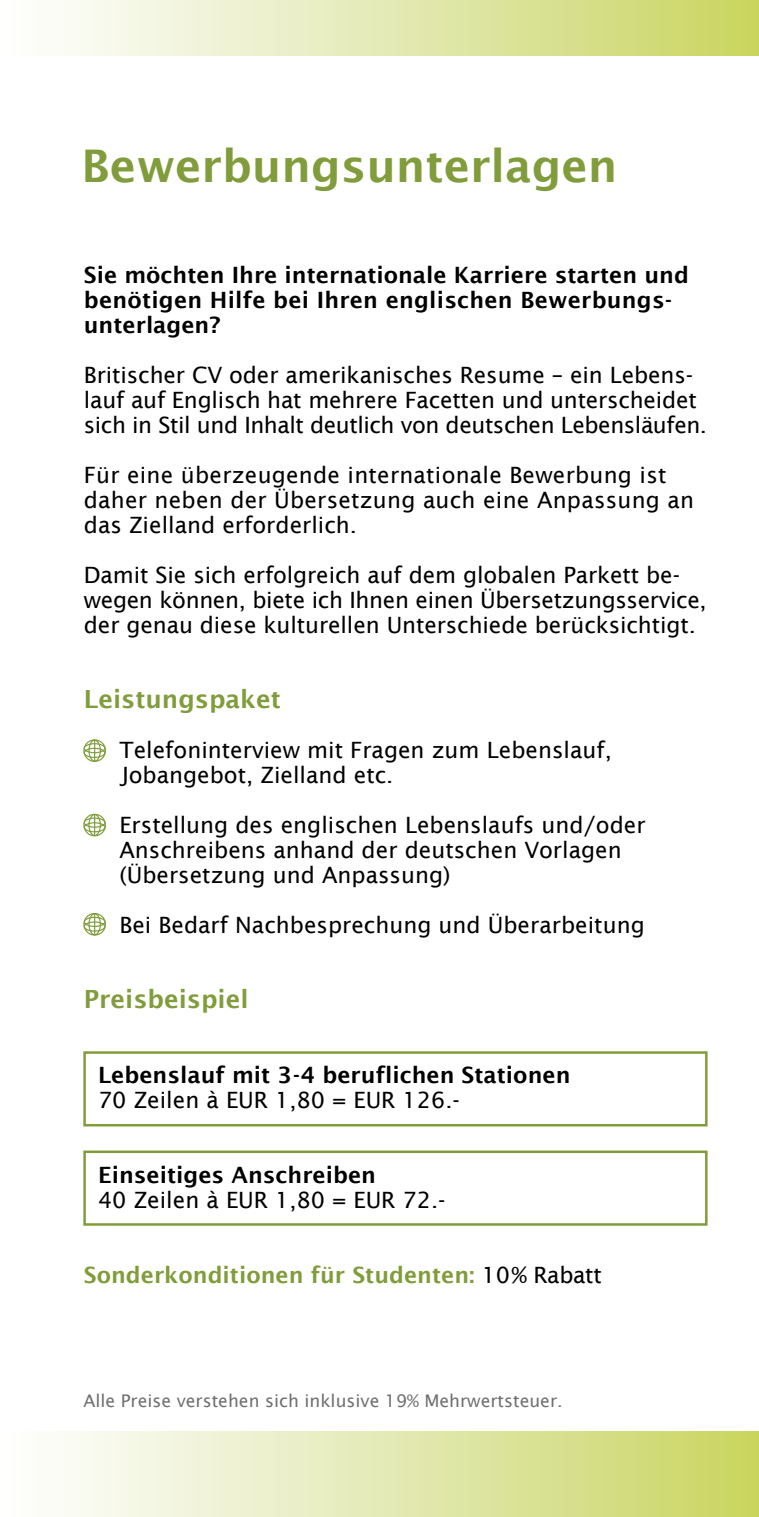
<style>
.page{position:relative;width:759px;height:1517px;background:#fff}
.page>*{position:absolute;margin:0;border:0;box-sizing:border-box;transform-origin:0 0}
.t1{font:600 45px "Lucida Sans";color:#809c3b}
.t2{font:600 25px "Lucida Sans";color:#809c3b}
.t3{font:22.5px/25px "Lucida Sans";color:#000}
.t4{font:600 22.5px/25px "Lucida Sans";color:#000}
.t5{font:600 22.5px "Lucida Sans";color:#809c3b}
.t6{font:17.5px "Lucida Sans";color:#6f7071}
.s1{font-weight:400;color:#000}
</style>
<div class="page">
<div style="left:0;top:0;width:758px;height:56px;background:linear-gradient(to right,#fff,#c9d563)"></div>
<div style="left:0;top:1431px;width:758px;height:85px;background:linear-gradient(to right,#fff,#c9d563)"></div>
<svg style="left:83px;top:739px;width:23px;height:23px"></svg>
<svg style="left:83px;top:813px;width:23px;height:24px"></svg>
<svg style="left:83px;top:913px;width:23px;height:23px"></svg>
<div style="left:83px;top:1150px;width:624px;height:75px;border:2px solid #809c3b"></div>
<div style="left:83px;top:1051px;width:624px;height:75px;border:2px solid #809c3b"></div>
<h1 class="t1" style="left:81px;top:140px;width:537px">Bewerbungsunterlagen</h1>
<p class="t4" style="left:84px;top:262px;width:606px">Sie möchten Ihre internationale Karriere starten und benötigen Hilfe bei Ihren englischen Bewerbungs&shy;unterlagen?</p>
<p class="t3" style="left:84px;top:362px;width:624px">Britischer CV oder amerikanisches Resume – ein Lebens&shy;lauf auf Englisch hat mehrere Facetten und unterscheidet sich in Stil und Inhalt deutlich von deutschen Lebensläufen.</p>
<p class="t3" style="left:84px;top:462px;width:611px">Für eine überzeugende internationale Bewerbung ist daher neben der Übersetzung auch eine Anpassung an das Zielland erforderlich.</p>
<p class="t3" style="left:84px;top:562px;width:624px">Damit Sie sich erfolgreich auf dem globalen Parkett be&shy;wegen können, biete ich Ihnen einen Übersetzungsservice, der genau diese kulturellen Unterschiede berücksichtigt.</p>
<p class="t2" style="left:84px;top:685px;width:198px">Leistungspaket</p>
<p class="t3" style="left:119px;top:737px;width:493px">Telefoninterview mit Fragen zum Lebenslauf,<br>Jobangebot, Zielland etc.</p>
<p class="t3" style="left:119px;top:812px;width:527px">Erstellung des englischen Lebenslaufs und/oder<br>Anschreibens anhand der deutschen Vorlagen (Übersetzung und Anpassung)</p>
<p class="t3" style="left:119px;top:912px;width:526px">Bei Bedarf Nachbesprechung und Überarbeitung</p>
<p class="t2" style="left:84px;top:985px;width:166px">Preisbeispiel</p>
<p class="t4" style="left:98px;top:1062px;width:473px">Lebenslauf mit 3-4 beruflichen Stationen</p>
<p class="t3" style="left:98px;top:1087px;width:363px">70 Zeilen à EUR 1,80 = EUR 126.-</p>
<p class="t4" style="left:98px;top:1162px;width:279px">Einseitiges Anschreiben</p>
<p class="t3" style="left:98px;top:1187px;width:349px">40 Zeilen à EUR 1,80 = EUR 72.-</p>
<p class="t5" style="left:84px;top:1262px;width:519px">Sonderkonditionen für Studenten: <span class="s1">10% Rabatt</span></p>
<p class="t6" style="left:83px;top:1391px;width:480px">Alle Preise verstehen sich inklusive 19% Mehrwertsteuer.</p>
</div>
